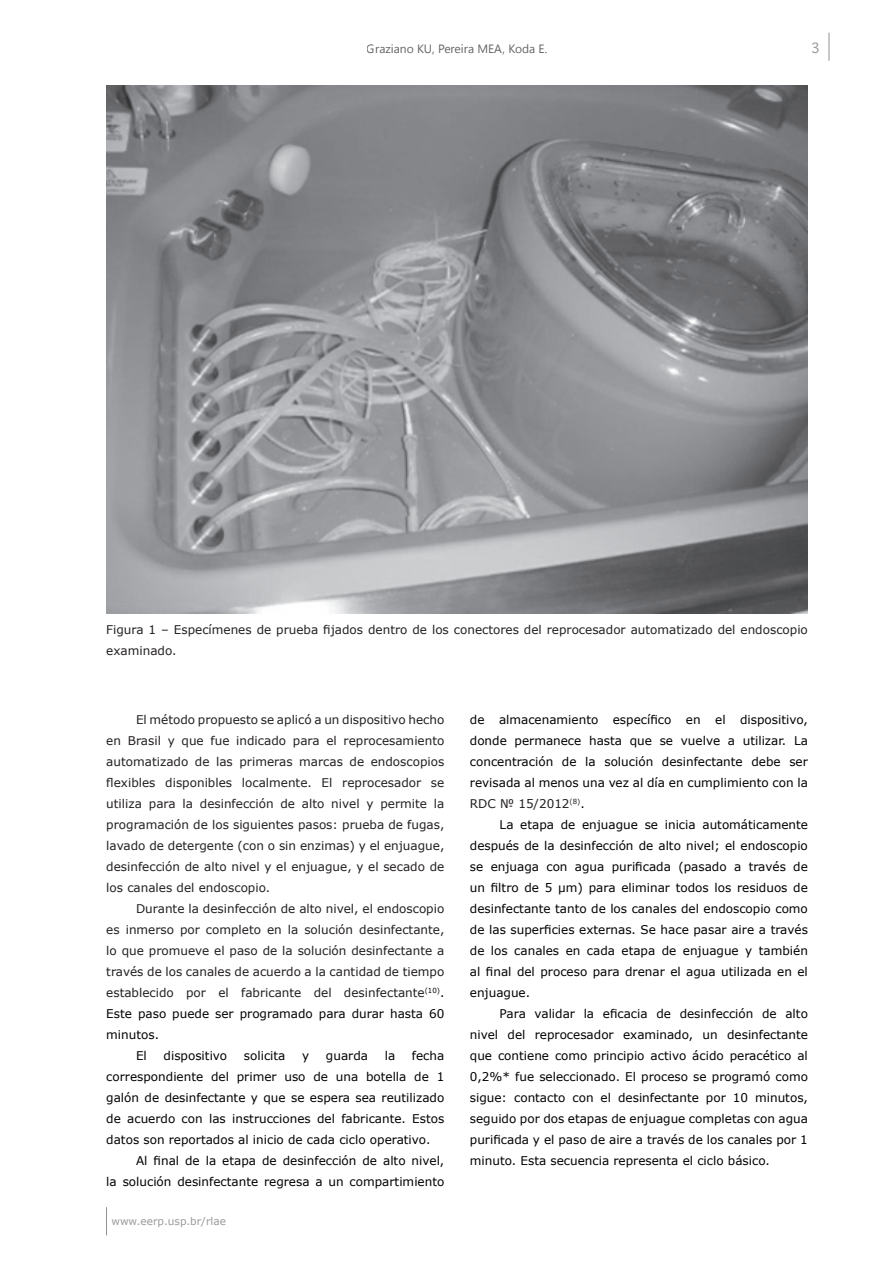
<style>
.page{position:relative;width:893px;height:1263px;background:#fff}
.page>*{position:absolute;margin:0;border:0;box-sizing:border-box;transform-origin:0 0}
.t1{font:13.5px "Geneva";color:#6c6d70}
.Texto{font:12px/21px "Verdana";color:#000;text-align:justify}
.Texto-2{font:12px/21px "Verdana";color:#231f20;text-align:justify}
.Título_de_tabela_e_f{font:12px/21px "Verdana";color:#231f20}
.t2{font:12px "Segoe UI";color:#231f20}
.t3{font:10.5px "Verdana";color:#6c6d70}
.s1{color:#000}
.s2{color:#231f20}
</style>
<div class="page">
<svg style="left:106px;top:1207px;width:1px;height:28px"></svg>
<svg style="left:829px;top:33px;width:1px;height:28px"></svg>
<img style="left:106px;top:85px;width:702px;height:528px">
<p class="t2" style="left:367px;top:41px;width:182px">Graziano KU, Pereira MEA, Koda E.</p>
<p class="t1" style="left:812px;top:40px;width:11px">3</p>
<p class="Título_de_tabela_e_f" style="left:106px;top:619px;width:703px">Figura 1 – Especímenes de prueba fijados dentro de los conectores del reprocesador automatizado del endoscopio examinado.</p>
<p class="Texto-2" style="left:106px;top:708px;width:340px;text-indent:30px">El método propuesto se aplicó a un dispositivo hecho en Brasil y que fue indicado para el reprocesamiento automatizado de las primeras marcas de endoscopios flexibles disponibles localmente. El reprocesador se utiliza para la desinfección de alto nivel y permite la programación de los siguientes pasos: prueba de fugas, lavado de detergente (con o sin enzimas) y el enjuague, desinfección de alto nivel y el enjuague, y el secado de los canales del endoscopio.</p>
<p class="Texto-2" style="left:106px;top:897px;width:340px;text-indent:30px">Durante la desinfección de alto nivel, el endoscopio es inmerso por completo en la solución desinfectante, lo que promueve el paso de la solución desinfectante a través de los canales de acuerdo a la cantidad de tiempo establecido por el fabricante del desinfectante<sup>(10)</sup><span class="s1">.<br>Este paso puede ser programado para durar hasta 60 minutos.</span></p>
<p class="Texto" style="left:136px;top:1044px;width:12px">El</p>
<p class="Texto" style="left:164px;top:1044px;width:65px">dispositivo</p>
<p class="Texto" style="left:244px;top:1044px;width:43px">solicita</p>
<p class="Texto" style="left:302px;top:1044px;width:9px">y</p>
<p class="Texto" style="left:326px;top:1044px;width:44px">guarda</p>
<p class="Texto" style="left:385px;top:1044px;width:12px">la</p>
<p class="Texto" style="left:106px;top:1044px;width:340px;text-indent:306px">fecha correspondiente del primer uso de una botella de 1 galón de desinfectante y que se espera sea reutilizado de acuerdo con las instrucciones del fabricante. Estos datos son reportados al inicio de cada ciclo operativo.</p>
<p class="Texto" style="left:106px;top:1149px;width:340px;text-align:right">Al final de la etapa de desinfección de alto nivel,<br>la solución desinfectante regresa a un compartimiento</p>
<p class="t3" style="left:111px;top:1215px;width:116px">www.eerp.usp.br/rlae</p>
<p class="Texto" style="left:470px;top:708px;width:340px">de almacenamiento específico en el dispositivo, donde permanece hasta que se vuelve a utilizar. La concentración de la solución desinfectante debe ser revisada al menos una vez al día en cumplimiento con la <span class="s2">RDC № 15/2012</span><sup>(8)</sup>.</p>
<p class="Texto" style="left:470px;top:813px;width:340px;text-indent:30px">La etapa de enjuague se inicia automáticamente después de la desinfección de alto nivel; el endoscopio se enjuaga con agua purificada (pasado a través de un filtro de 5 µm) para eliminar todos los residuos de desinfectante tanto de los canales del endoscopio como de las superficies externas. Se hace pasar aire a través de los canales en cada etapa de enjuague y también al final del proceso para drenar el agua utilizada en el enjuague.</p>
<p class="Texto" style="left:470px;top:1002px;width:340px;text-indent:30px">Para validar la eficacia de desinfección de alto nivel del reprocesador examinado, un desinfectante que contiene como principio activo ácido peracético al 0,2%* fue seleccionado. El proceso se programó como sigue: contacto con el desinfectante por 10 minutos, seguido por dos etapas de enjuague completas con agua purificada y el paso de aire a través de los canales por 1 minuto. Esta secuencia representa el ciclo básico.</p>
</div>
